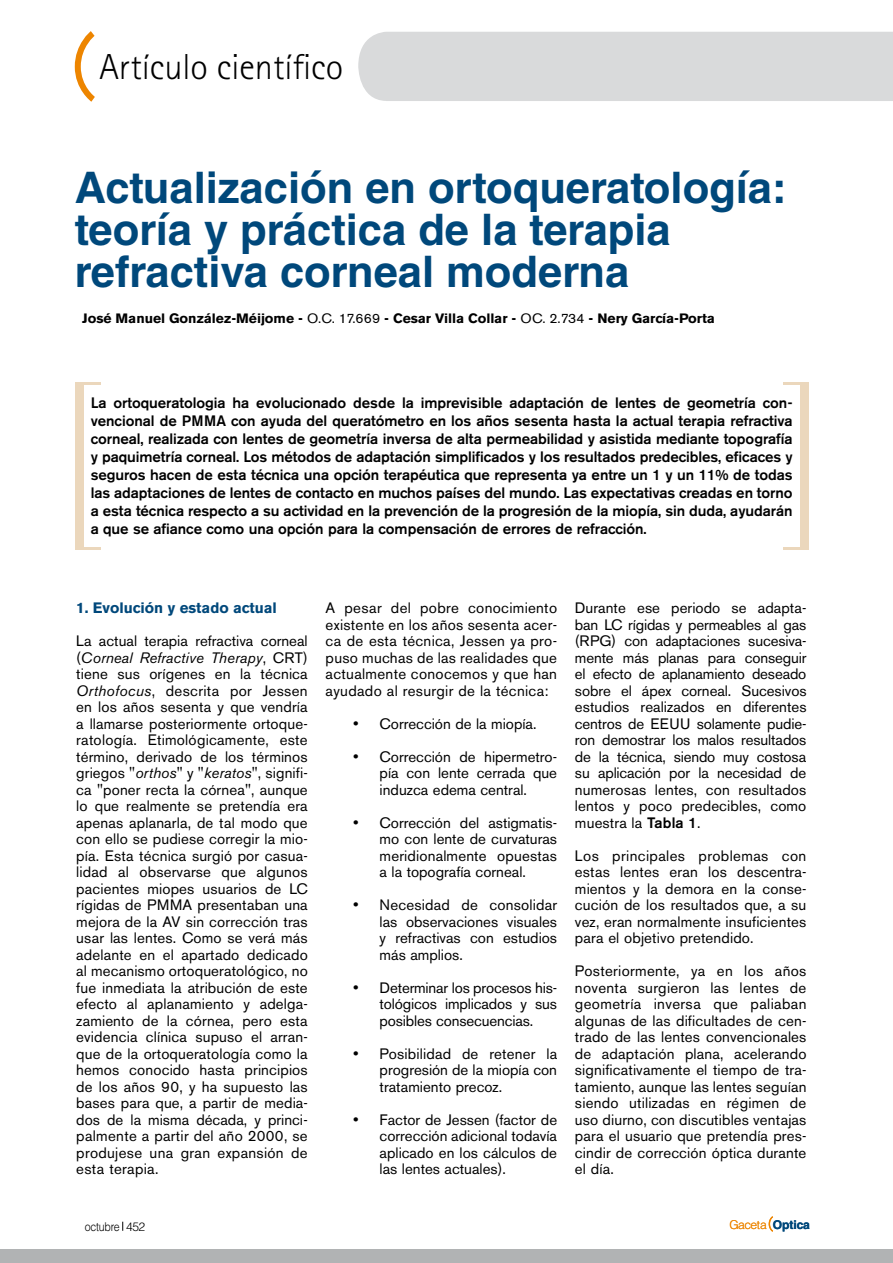
<style>
.page{position:relative;width:893px;height:1263px;background:#fff}
.page>*{position:absolute;margin:0;border:0;box-sizing:border-box;transform-origin:0 0}
.t1{font:700 43.5px/42px "Helvetica LT Std";color:#00487b}
.t2{font:300 36.15px "Rotis Sans Serif";color:#000}
.t3{font:15px/16.5px "Akzidenz Grotesk BE";letter-spacing:.01em;color:#000;text-align:justify}
.t4{font:500 15px/18px "Akzidenz Grotesk BE";letter-spacing:-.005em;color:#000;text-align:justify}
.t5{font:700 15px "Akzidenz Grotesk BE";color:#00487b}
.t6{font:700 13.5px "Akzidenz Grotesk BE";letter-spacing:-.005em;color:#000}
.t7{font:300 12.15px "Helvetica LT Std";letter-spacing:-.025em;color:#000;scale:.88 1}
.t8{font:300 12.15px "Helvetica LT Std";letter-spacing:-.05em;color:#ed8500}
.s1{font-weight:400}
.s2{font-style:italic}
.s3{font-weight:500}
.s4{font-weight:900;color:#fff}
.s5{font-family:"Helvetica";font-weight:700;color:#00487b}
</style>
<div class="page">
<svg style="left:769px;top:1216px;width:4px;height:16px"></svg>
<div style="left:358px;top:32px;width:535px;height:69px;background:#d9dadb"></div>
<svg style="left:74px;top:31px;width:21px;height:71px"></svg>
<div style="left:0;top:1249px;width:893px;height:14px;background:#b1b3b4"></div>
<div style="left:75px;top:382px;width:8px;height:167px;background:#ebd7bc"></div>
<hr style="left:75px;top:382px;width:25px;height:3px;background:#ebd7bc">
<hr style="left:75px;top:547px;width:25px;height:2px;background:#ebd7bc">
<div style="left:800px;top:383px;width:9px;height:166px;background:#ebd7bc"></div>
<hr style="left:783px;top:547px;width:26px;height:2px;background:#ebd7bc">
<hr style="left:783px;top:382px;width:26px;height:3px;background:#ebd7bc">
<h2 class="t2" style="left:99px;top:46px;width:245px">Artículo científico</h2>
<h1 class="t1" style="left:75px;top:166px;width:713px">Actualización en ortoqueratología: teoría y práctica de la terapia refractiva corneal moderna</h1>
<p class="t6" style="left:82px;top:311px;width:634px">José Manuel González-Méijome - <span class="s1">O.C. 17.669</span> - Cesar Villa Collar - <span class="s1">OC. 2.734</span> - Nery García-Porta</p>
<p class="t4" style="left:91px;top:394px;width:703px">La ortoqueratologia ha evolucionado desde la imprevisible adaptación de lentes de geometría con&shy;vencional de PMMA con ayuda del queratómetro en los años sesenta hasta la actual terapia refractiva corneal, realizada con lentes de geometría inversa de alta permeabilidad y asistida mediante topografía y paquimetría corneal. Los métodos de adaptación simplificados y los resultados predecibles, eficaces y seguros hacen de esta técnica una opción terapéutica que representa ya entre un 1 y un 11% de todas las adaptaciones de lentes de contacto en muchos países del mundo. Las expectativas creadas en torno a esta técnica respecto a su actividad en la prevención de la progresión de la miopía, sin duda, ayudarán a que se afiance como una opción para la compensación de errores de refracción.</p>
<p class="t5" style="left:76px;top:599px;width:202px">1. Evolución y estado actual</p>
<p class="t3" style="left:76px;top:633px;width:233px">La actual terapia refractiva corneal (<span class="s2">Corneal Refractive Therapy</span>, CRT) tiene sus orígenes en la técnica <span class="s2">Orthofocus</span>, descrita por Jessen en los años sesenta y que vendría a llamarse posteriormente ortoque&shy;ratología. Etimológicamente, este término, derivado de los términos griegos "<span class="s2">orthos</span>" y "<span class="s2">keratos</span>", signifi&shy;ca "poner recta la córnea", aunque lo que realmente se pretendía era apenas aplanarla, de tal modo que con ello se pudiese corregir la mio&shy;pía. Esta técnica surgió por casua&shy;lidad al observarse que algunos pacientes miopes usuarios de LC rígidas de PMMA presentaban una mejora de la AV sin corrección tras usar las lentes. Como se verá más adelante en el apartado dedicado al mecanismo ortoqueratológico, no fue inmediata la atribución de este efecto al aplanamiento y adelga&shy;zamiento de la córnea, pero esta evidencia clínica supuso el arran&shy;que de la ortoqueratología como la hemos conocido hasta principios de los años 90, y ha supuesto las bases para que, a partir de media&shy;dos de la misma década, y princi&shy;palmente a partir del año 2000, se produjese una gran expansión de esta terapia.</p>
<p class="t3" style="left:326px;top:600px;width:233px">A pesar del pobre conocimiento existente en los años sesenta acer&shy;ca de esta técnica, Jessen ya pro&shy;puso muchas de las realidades que actualmente conocemos y que han ayudado al resurgir de la técnica:</p>
<p class="t3" style="left:353px;top:715px;width:185px">• Corrección de la miopía.</p>
<p class="t3" style="left:380px;top:748px;width:179px;text-indent:-27px">• Corrección de hipermetro&shy;pía con lente cerrada que induzca edema central.</p>
<p class="t3" style="left:380px;top:814px;width:179px;text-indent:-27px">• Corrección del astigmatis&shy;mo con lente de curvaturas meridionalmente opuestas a la topografía corneal.</p>
<p class="t3" style="left:380px;top:897px;width:179px;text-indent:-27px">• Necesidad de consolidar las observaciones visuales y refractivas con estudios más amplios.</p>
<p class="t3" style="left:380px;top:979px;width:179px;text-indent:-27px">• Determinar los procesos his&shy;tológicos implicados y sus posibles consecuencias.</p>
<p class="t3" style="left:380px;top:1045px;width:179px;text-indent:-27px">• Posibilidad de retener la progresión de la miopía con tratamiento precoz.</p>
<p class="t3" style="left:380px;top:1111px;width:179px;text-indent:-27px">• Factor de Jessen (factor de corrección adicional todavía aplicado en los cálculos de las lentes actuales).</p>
<p class="t3" style="left:575px;top:600px;width:233px">Durante ese periodo se adapta&shy;ban LC rígidas y permeables al gas (RPG) con adaptaciones sucesiva&shy;mente más planas para conseguir el efecto de aplanamiento deseado sobre el ápex corneal. Sucesivos estudios realizados en diferentes centros de EEUU solamente pudie&shy;ron demostrar los malos resultados de la técnica, siendo muy costosa su aplicación por la necesidad de numerosas lentes, con resultados lentos y poco predecibles, como muestra la <span class="s3">Tabla 1</span>.</p>
<p class="t3" style="left:575px;top:847px;width:233px">Los principales problemas con estas lentes eran los descentra&shy;mientos y la demora en la conse&shy;cución de los resultados que, a su vez, eran normalmente insuficientes para el objetivo pretendido.</p>
<p class="t3" style="left:575px;top:963px;width:233px">Posteriormente, ya en los años noventa surgieron las lentes de geometría inversa que paliaban algunas de las dificultades de cen&shy;trado de las lentes convencionales de adaptación plana, acelerando significativamente el tiempo de tra&shy;tamiento, aunque las lentes seguían siendo utilizadas en régimen de uso diurno, con discutibles ventajas para el usuario que pretendía pres&shy;cindir de corrección óptica durante el día.</p>
<p class="t7" style="left:64px;top:1219px;width:94px"><span class="s4">36</span> octubre 452</p>
<p class="t8" style="left:729px;top:1217px;width:82px">Gaceta <span class="s5">Optica</span></p>
</div>
